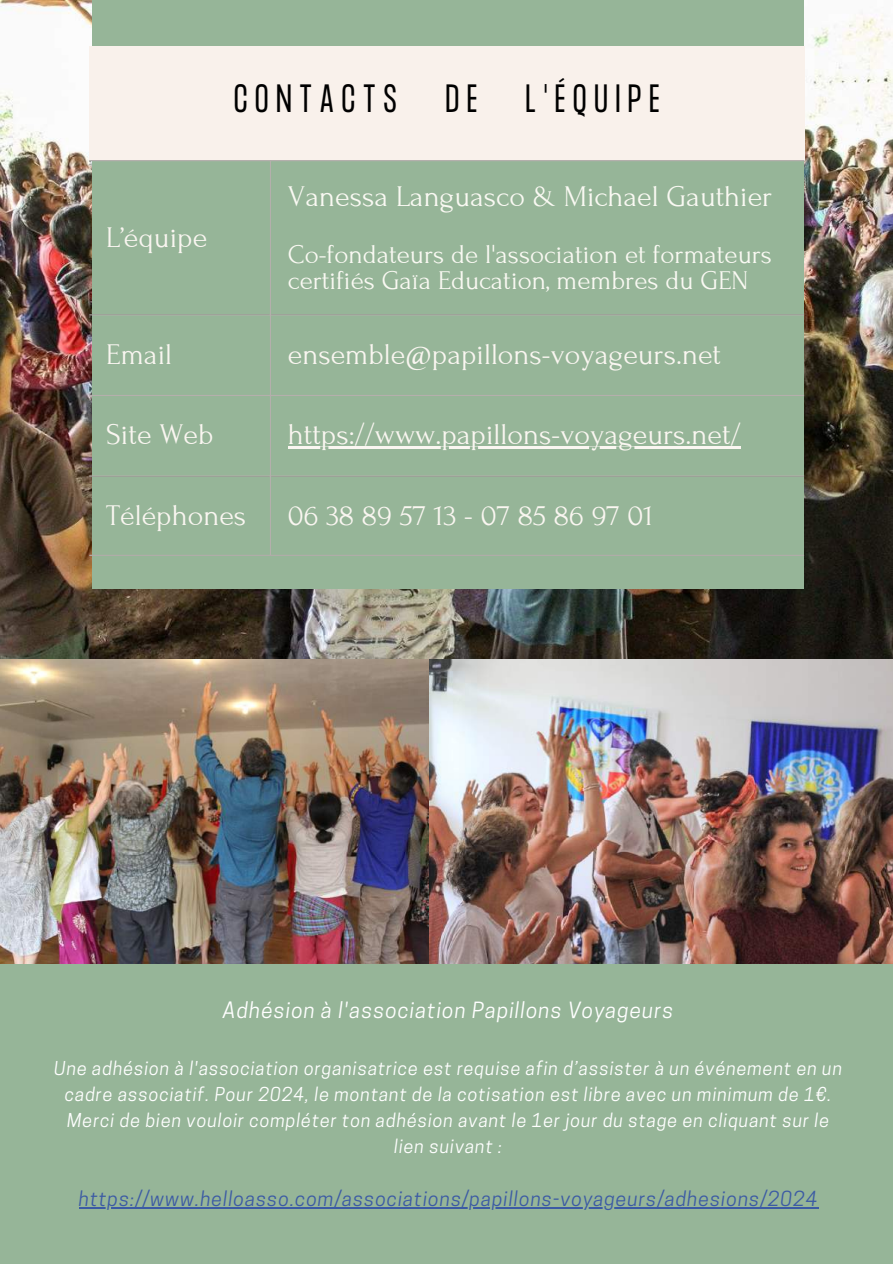
<style>
.page{position:relative;width:893px;height:1264px;background:#fff}
.page>*{position:absolute;margin:0;border:0;box-sizing:border-box;transform-origin:0 0}
.t1{font:34.5px "Formula Condensed";letter-spacing:.21em;color:#000}
.t2{font:30px "Forum";color:#faf6f1}
.t3{font:30px "Forum";color:#faf9f3}
.t4{font:27px/25.8px "Forum";color:#faf9f3}
.t5{font:italic 21px "Cooper Hewitt";letter-spacing:.05em;color:#fff}
.t6{font:italic 19.5px "Cooper Hewitt";letter-spacing:.05em;color:#3c5ba4}
.t7{font:italic 18px/25.8px "Cooper Hewitt";letter-spacing:.05em;color:#fff;text-align:center}
</style>
<div class="page">
<img style="left:0;top:0;width:892px;height:964px">
<div style="left:92px;top:0;width:711px;height:589px;background:#96b598"></div>
<div style="left:0;top:964px;width:892px;height:299px;background:#96b598"></div>
<hr style="left:79px;top:1206px;width:739px;height:2px;background:#3c5ba4">
<div style="left:89px;top:47px;width:715px;height:114px;background:#f9f1eb"></div>
<hr style="left:288px;top:446px;width:452px;height:3px;background:#faf6f1">
<hr style="left:270px;top:161px;width:1px;height:394px;background:#b4afac">
<hr style="left:89px;top:160px;width:715px;height:1px;background:#b4afac">
<hr style="left:89px;top:314px;width:715px;height:1px;background:#b4afac">
<hr style="left:89px;top:395px;width:715px;height:1px;background:#b4afac">
<hr style="left:89px;top:475px;width:715px;height:1px;background:#b4afac">
<hr style="left:89px;top:555px;width:715px;height:1px;background:#b4afac">
<h2 class="t2" style="left:106px;top:221px;width:102px">L’équipe</h2>
<h1 class="t1" style="left:234px;top:81px;width:165px">CONTACTS</h1>
<h1 class="t1" style="left:445px;top:81px;width:34px">DE</h1>
<h1 class="t1" style="left:525px;top:81px;width:136px">L'ÉQUIPE</h1>
<h2 class="t3" style="left:288px;top:181px;width:486px">Vanessa Languasco &amp; Michael Gauthier</h2>
<h3 class="t4" style="left:288px;top:241px;width:485px">Co-fondateurs de l'association et formateurs certifiés Gaïa Education, membres du GEN</h3>
<h2 class="t2" style="left:106px;top:338px;width:67px">Email</h2>
<h2 class="t2" style="left:288px;top:338px;width:434px">ensemble@papillons-voyageurs.net</h2>
<h2 class="t2" style="left:106px;top:419px;width:109px">Site Web</h2>
<h2 class="t2" style="left:288px;top:419px;width:454px">https://www.papillons-voyageurs.net/</h2>
<h2 class="t2" style="left:106px;top:499px;width:141px">Téléphones</h2>
<h2 class="t2" style="left:288px;top:499px;width:367px">06 38 89 57 13 - 07 85 86 97 01</h2>
<p class="t5" style="left:223px;top:1002px;width:452px">Adhésion à l'association Papillons Voyageurs</p>
<p class="t7" style="left:54px;top:1057px;width:789px">Une adhésion à l'association organisatrice est requise afin d’assister à un événement en un cadre associatif. Pour 2024, le montant de la cotisation est libre avec un minimum de 1€.<br>Merci de bien vouloir compléter ton adhésion avant le 1er jour du stage en cliquant sur le lien suivant :</p>
<p class="t6" style="left:79px;top:1191px;width:740px">https://www.helloasso.com/associations/papillons-voyageurs/adhesions/2024</p>
</div>
